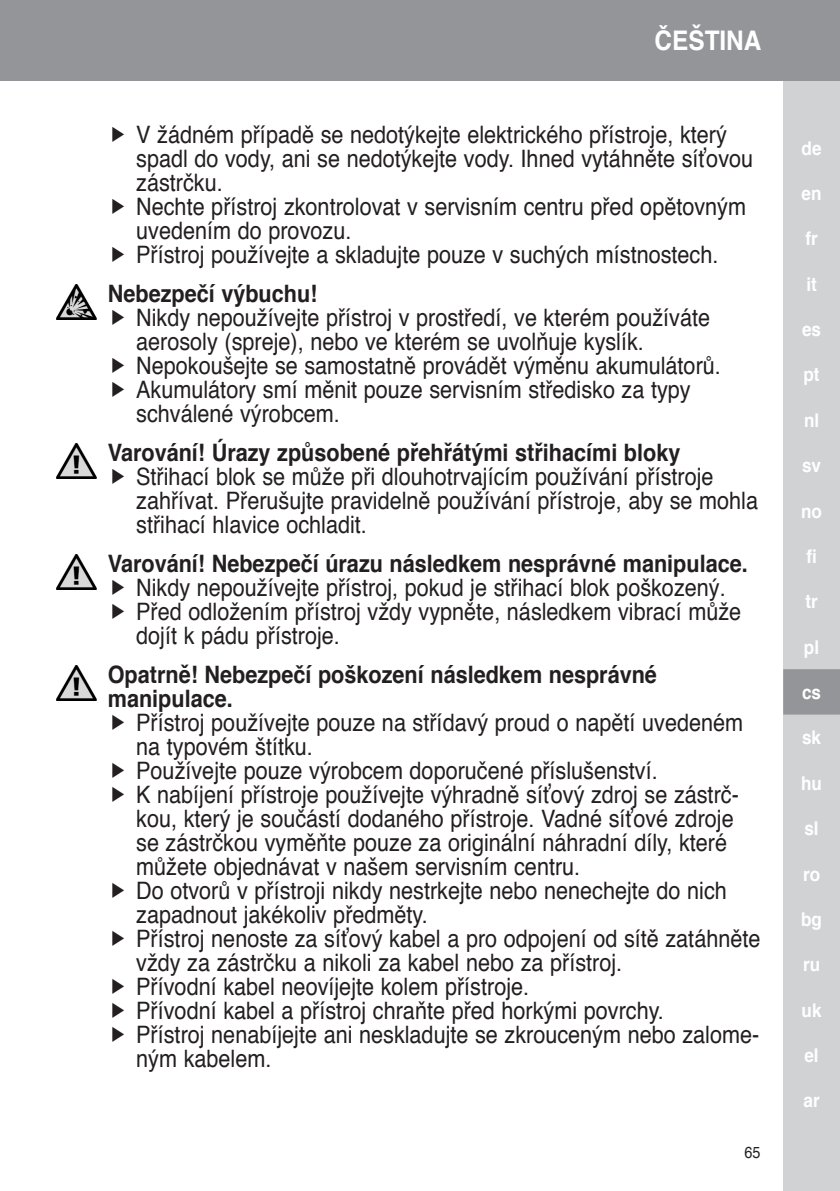
<style>
.page{position:relative;width:840px;height:1191px;background:#fff}
.page>*{position:absolute;margin:0;border:0;box-sizing:border-box;transform-origin:0 0}
.t1{font:700 27px "Helvetica";color:#fff;scale:.9 1}
.t2{font:24px/24px "Helvetica";color:#231f20;scale:.9 1}
.t3{font:700 24px/24px "Helvetica";color:#231f20;scale:.9 1}
.t4{font:700 19px "Helvetica";color:#fff;scale:.9 1}
.t5{font:16px "Helvetica";color:#231f20;scale:.9 1}
</style>
<div class="page">
<div style="left:782px;top:0;width:57px;height:1191px;background:#d1d2d4"></div>
<div style="left:0;top:0;width:839px;height:80px;background:#939598"></div>
<div style="left:782px;top:669px;width:57px;height:45px;background:#939598"></div>
<img style="left:57px;top:285px;width:39px;height:34px">
<img style="left:57px;top:444px;width:39px;height:34px">
<img style="left:57px;top:555px;width:39px;height:34px">
<img style="left:57px;top:665px;width:39px;height:35px">
<p class="t1" style="left:654px;top:19px;width:120px">ČEŠTINA</p>
<p class="t2" style="left:136px;top:123px;width:686px">V žádném případě se nedotýkejte elektrického přístroje, který spadl do vody, ani se nedotýkejte vody. Ihned vytáhněte síťovou zástrčku.<br>Nechte přístroj zkontrolovat v servisním centru před opětovným uvedením do provozu.<br>Přístroj používejte a skladujte pouze v suchých místnostech.</p>
<p class="t3" style="left:108px;top:282px;width:234px">Nebezpečí výbuchu!</p>
<p class="t2" style="left:136px;top:306px;width:650px">Nikdy nepoužívejte přístroj v prostředí, ve kterém používáte aerosoly (spreje), nebo ve kterém se uvolňuje kyslík.<br>Nepokoušejte se samostatně provádět výměnu akumulátorů.<br>Akumulátory smí měnit pouze servisním středisko za typy schválené výrobcem.</p>
<p class="t3" style="left:108px;top:441px;width:637px">Varování! Úrazy způsobené přehřátými střihacími bloky</p>
<p class="t2" style="left:136px;top:465px;width:692px">Střihací blok se může při dlouhotrvajícím používání přístroje zahřívat. Přerušujte pravidelně používání přístroje, aby se mohla střihací hlavice ochladit.</p>
<p class="t3" style="left:108px;top:552px;width:712px">Varování! Nebezpečí úrazu následkem nesprávné manipulace.</p>
<p class="t2" style="left:136px;top:576px;width:673px">Nikdy nepoužívejte přístroj, pokud je střihací blok poškozený.<br>Před odložením přístroj vždy vypněte, následkem vibrací může dojít k pádu přístroje.</p>
<p class="t3" style="left:108px;top:663px;width:611px">Opatrně! Nebezpečí poškození následkem nesprávné manipulace.</p>
<p class="t2" style="left:136px;top:711px;width:694px">Přístroj používejte pouze na střídavý proud o napětí uvedeném na typovém štítku.<br>Používejte pouze výrobcem doporučené příslušenství.<br>K nabíjení přístroje používejte výhradně síťový zdroj se zástrč&shy;kou, který je součástí dodaného přístroje. Vadné síťové zdroje se zástrčkou vyměňte pouze za originální náhradní díly, které můžete objednávat v našem servisním centru.<br>Do otvorů v přístroji nikdy nestrkejte nebo nenechejte do nich zapadnout jakékoliv předměty.<br>Přístroj nenoste za síťový kabel a pro odpojení od sítě zatáhněte vždy za zástrčku a nikoli za kabel nebo za přístroj.<br>Přívodní kabel neovíjejte kolem přístroje.<br>Přívodní kabel a přístroj chraňte před horkými povrchy.<br>Přístroj nenabíjejte ani neskladujte se zkrouceným nebo zalome&shy;ným kabelem.</p>
<p class="t5" style="left:744px;top:1139px;width:19px">65</p>
<p class="t4" style="left:801px;top:133px;width:24px">de</p>
<p class="t4" style="left:801px;top:178px;width:24px">en</p>
<p class="t4" style="left:805px;top:223px;width:15px">fr</p>
<p class="t4" style="left:805px;top:269px;width:13px">it</p>
<p class="t4" style="left:801px;top:314px;width:23px">es</p>
<p class="t4" style="left:803px;top:359px;width:19px">pt</p>
<p class="t4" style="left:803px;top:405px;width:18px">nl</p>
<p class="t4" style="left:801px;top:450px;width:23px">sv</p>
<p class="t4" style="left:800px;top:495px;width:25px">no</p>
<p class="t4" style="left:805px;top:541px;width:13px">fi</p>
<p class="t4" style="left:805px;top:586px;width:15px">tr</p>
<p class="t4" style="left:803px;top:631px;width:18px">pl</p>
<p class="t4" style="left:801px;top:677px;width:23px">cs</p>
<p class="t4" style="left:801px;top:722px;width:23px">sk</p>
<p class="t4" style="left:800px;top:767px;width:25px">hu</p>
<p class="t4" style="left:804px;top:813px;width:17px">sl</p>
<p class="t4" style="left:802px;top:858px;width:20px">ro</p>
<p class="t4" style="left:800px;top:904px;width:25px">bg</p>
<p class="t4" style="left:802px;top:949px;width:20px">ru</p>
<p class="t4" style="left:801px;top:994px;width:24px">uk</p>
<p class="t4" style="left:804px;top:1040px;width:17px">el</p>
<p class="t4" style="left:803px;top:1085px;width:19px">ar</p>
</div>
